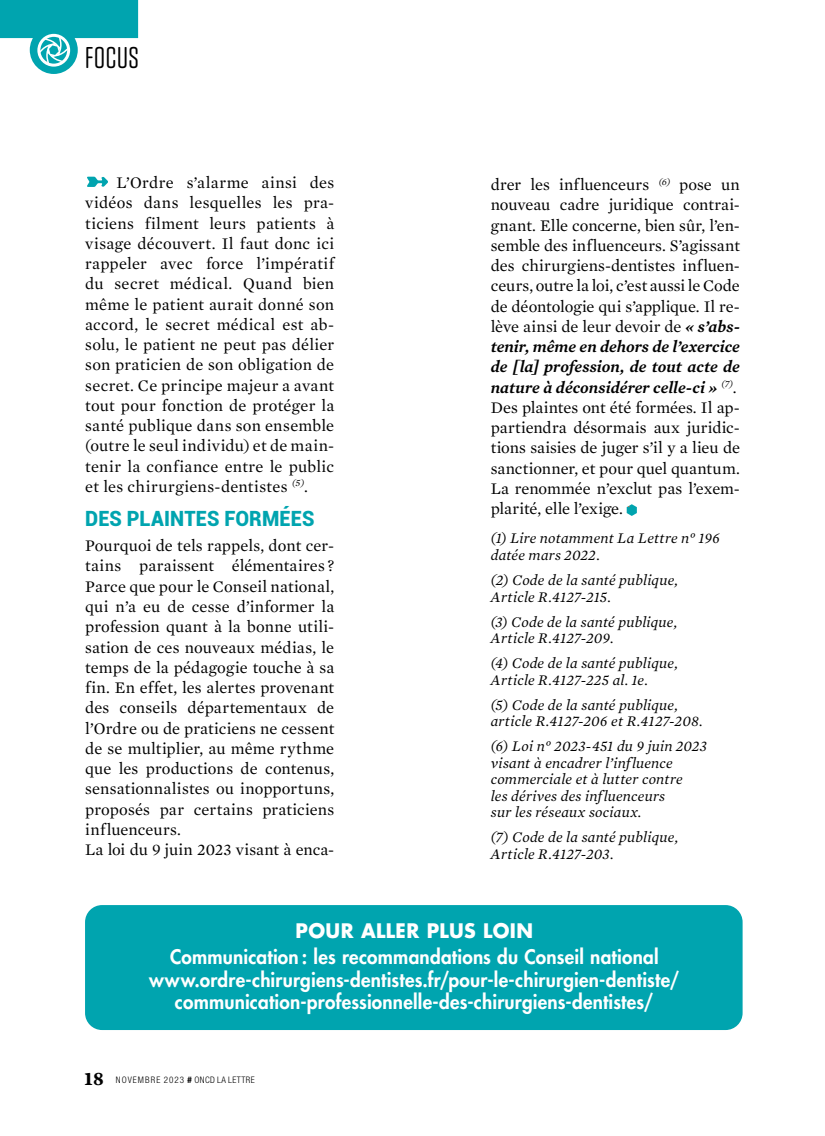
<style>
.page{position:relative;width:825px;height:1136px;background:#fff}
.page>*{position:absolute;margin:0;border:0;box-sizing:border-box;transform-origin:0 0}
.t1{font:30px "Tungsten Rounded";letter-spacing:.025em;color:#000}
.t2{font:900 21px "Roboto";letter-spacing:.005em;color:#00a4af;scale:.95 1}
.t3{font:800 19.5px/22.5px "Futura Std";letter-spacing:.01em;color:#fff;text-align:center}
.t4{font:700 19.5px "Futura Std";letter-spacing:.02em;color:#fff}
.t5{font:16.5px/20.2px "Mercury Text G1";color:#000}
.t6{font:italic 15px/16.5px "Mercury Text G1";letter-spacing:.01em;color:#000}
.t7{font:300 condensed 9px "Helvetica Neue LT Std";letter-spacing:.105em;color:#000}
.s1{font-weight:600;font-style:italic}
.s2{font-family:"Mercury Text G1";font-weight:700;font-stretch:normal;font-size:19.5px}
.s3{font-family:"Helvetica Neue";font-weight:700;font-style:italic;font-stretch:normal}
</style>
<div class="page">
<svg style="left:627px;top:504px;width:10px;height:12px"></svg>
<svg style="left:87px;top:177px;width:21px;height:10px"></svg>
<div style="left:0;top:0;width:138px;height:38px;background:#00a4af"></div>
<div style="left:30px;top:26px;width:48px;height:48px;background:#00a4af;border-radius:50%"></div>
<div style="left:37px;top:34px;width:33px;height:33px;border:3px solid #fff;border-radius:50%"></div>
<svg style="left:38px;top:35px;width:32px;height:30px"></svg>
<div style="left:85px;top:904px;width:658px;height:125px;background:#00a4af;border-radius:17px"></div>
<h1 class="t1" style="left:85px;top:42px;width:55px">FOCUS</h1>
<p class="t5" style="left:85px;top:171px;width:251px;text-align:justify;text-indent:31px">L’Ordre s’alarme ainsi des vidéos dans lesquelles les pra&shy;ticiens filment leurs patients à visage découvert. Il faut donc ici rappeler avec force l’impératif du secret médical. Quand bien même le patient aurait donné son accord, le secret médical est ab&shy;solu, le patient ne peut pas délier son praticien de son obligation de secret. Ce principe majeur a avant tout pour fonction de protéger la santé publique dans son ensemble (outre le seul individu) et de main&shy;tenir la confiance entre le public et les chirurgiens-dentistes <sup>(5)</sup>.</p>
<p class="t2" style="left:85px;top:504px;width:243px">DES PLAINTES FORMÉES</p>
<p class="t5" style="left:85px;top:534px;width:251px">Pourquoi de tels rappels, dont cer&shy;tains paraissent élémentaires ?<br>Parce que pour le Conseil national, qui n’a eu de cesse d’informer la profession quant à la bonne utili&shy;sation de ces nouveaux médias, le temps de la pédagogie touche à sa fin. En effet, les alertes provenant des conseils départementaux de l’Ordre ou de praticiens ne cessent de se multiplier, au même rythme que les productions de contenus, sensationnalistes ou inopportuns, proposés par certains praticiens influenceurs.<br>La loi du 9 juin 2023 visant à enca-</p>
<p class="t5" style="left:491px;top:173px;width:251px">drer les influenceurs <sup>(6)</sup> pose un nouveau cadre juridique contrai&shy;gnant. Elle concerne, bien sûr, l’en&shy;semble des influenceurs. S’agissant des chirurgiens-dentistes influen&shy;ceurs, outre la loi, c’est aussi le Code de déontologie qui s’applique. Il re&shy;lève ainsi de leur devoir de <span class="s1">« s’abs&shy;tenir, même en dehors de l’exercice de [la] profession, de tout acte de nature à déconsidérer celle-ci »</span> <sup>(7)</sup>.<br>Des plaintes ont été formées. Il ap&shy;partiendra désormais aux juridic&shy;tions saisies de juger s’il y a lieu de sanctionner, et pour quel quantum.<br>La renommée n’exclut pas l’exem&shy;plarité, elle l’exige.</p>
<p class="t6" style="left:491px;top:529px;width:231px">(1) Lire notamment La Lettre n° 196 datée mars 2022.</p>
<p class="t6" style="left:491px;top:571px;width:189px">(2) Code de la santé publique,<br>Article R.4127-215.</p>
<p class="t6" style="left:491px;top:612px;width:188px">(3) Code de la santé publique,<br>Article R.4127-209.</p>
<p class="t6" style="left:491px;top:654px;width:189px">(4) Code de la santé publique,<br>Article R.4127-225 al. 1e.</p>
<p class="t6" style="left:491px;top:695px;width:213px">(5) Code de la santé publique, article R.4127-206 et R.4127-208.</p>
<p class="t6" style="left:491px;top:737px;width:218px">(6) Loi n° 2023-451 du 9 juin 2023 visant à encadrer l’influence commerciale et à lutter contre<br>les dérives des influenceurs<br>sur les réseaux sociaux.</p>
<p class="t6" style="left:491px;top:828px;width:189px">(7) Code de la santé publique,<br>Article R.4127-203.</p>
<p class="t4" style="left:295px;top:917px;width:239px">POUR ALLER PLUS LOIN</p>
<p class="t3" style="left:149px;top:945px;width:532px">Communication : les recommandations du Conseil national www.ordre-chirurgiens-dentistes.fr/pour-le-chirurgien-dentiste/ communication-professionnelle-des-chirurgiens-dentistes/</p>
<p class="t7" style="left:85px;top:1074px;width:172px"><span class="s2">18</span> NOVEMBRE 2023 <span class="s3">#</span> ONCD LA LETTRE</p>
</div>
